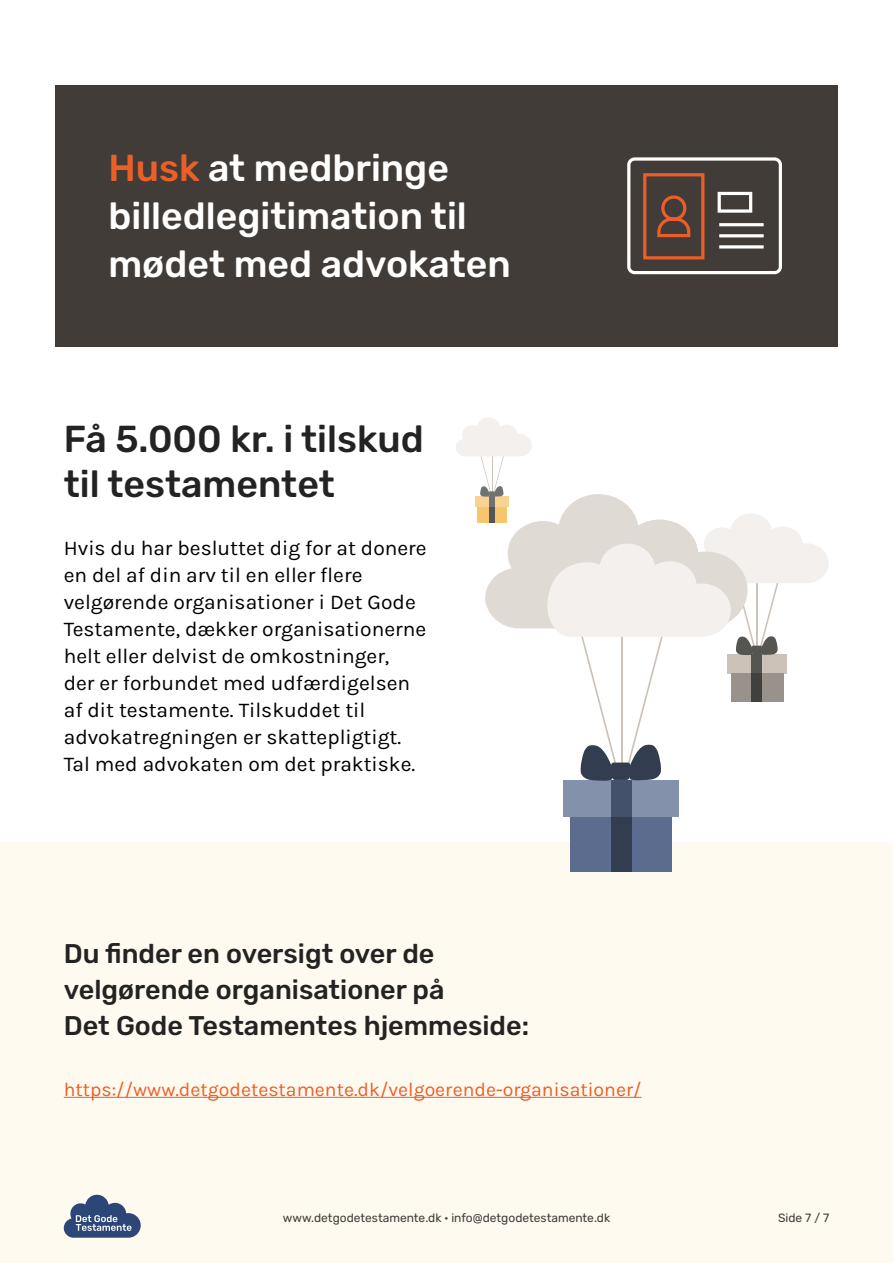
<style>
.page{position:relative;width:893px;height:1263px;background:#fff}
.page>*{position:absolute;margin:0;border:0;box-sizing:border-box;transform-origin:0 0}
.t1{font:500 37.5px/48px "Rubik";color:#fff}
.t2{font:500 37.5px/45px "Rubik";color:#232323}
.t3{font:500 27px/36px "Rubik";color:#232323}
.t4{font:21px/27px "Karla";color:#000}
.t5{font:19.5px "Karla";color:#eb5f28}
.t6{font:12px "Rubik";color:#413c37}
.s1{color:#eb5f28}
</style>
<div class="page">
<div style="left:0;top:843px;width:893px;height:420px;background:#fffaf0"></div>
<svg style="left:64px;top:1195px;width:77px;height:43px"></svg>
<div style="left:55px;top:85px;width:783px;height:262px;background:#413c37"></div>
<hr style="left:64px;top:1097px;width:578px;height:1px;background:#eb5f28">
<svg style="left:627px;top:157px;width:155px;height:118px"></svg>
<div style="left:563px;top:780px;width:116px;height:37px;background:#8491ab"></div>
<div style="left:571px;top:817px;width:101px;height:54px;background:#5b6c8f"></div>
<div style="left:611px;top:780px;width:20px;height:37px;background:#44516b"></div>
<div style="left:611px;top:817px;width:20px;height:54px;background:#333d50"></div>
<svg style="left:456px;top:418px;width:372px;height:363px"></svg>
<h1 class="t1" style="left:108px;top:146px;width:404px"><span class="s1">Husk</span> at medbringe billedlegitimation til mødet med advokaten</h1>
<h1 class="t2" style="left:64px;top:418px;width:362px">Få 5.000 kr. i tilskud til testamentet</h1>
<p class="t4" style="left:64px;top:535px;width:364px">Hvis du har besluttet dig for at donere en del af din arv til en eller flere velgørende organisationer i Det Gode Testamente, dækker organisationerne helt eller delvist de omkostninger,<br>der er forbundet med udfærdigelsen af dit testamente. Tilskuddet til advokatregningen er skattepligtigt.<br>Tal med advokaten om det praktiske.</p>
<p class="t3" style="left:64px;top:937px;width:467px">Du finder en oversigt over de velgørende organisationer på<br>Det Gode Testamentes hjemmeside:</p>
<p class="t5" style="left:64px;top:1079px;width:579px">https://www.detgodetestamente.dk/velgoerende-organisationer/</p>
<p class="t6" style="left:283px;top:1212px;width:329px">www.detgodetestamente.dk · info@detgodetestamente.dk</p>
<p class="t6" style="left:778px;top:1212px;width:53px">Side 7 / 7</p>
</div>
